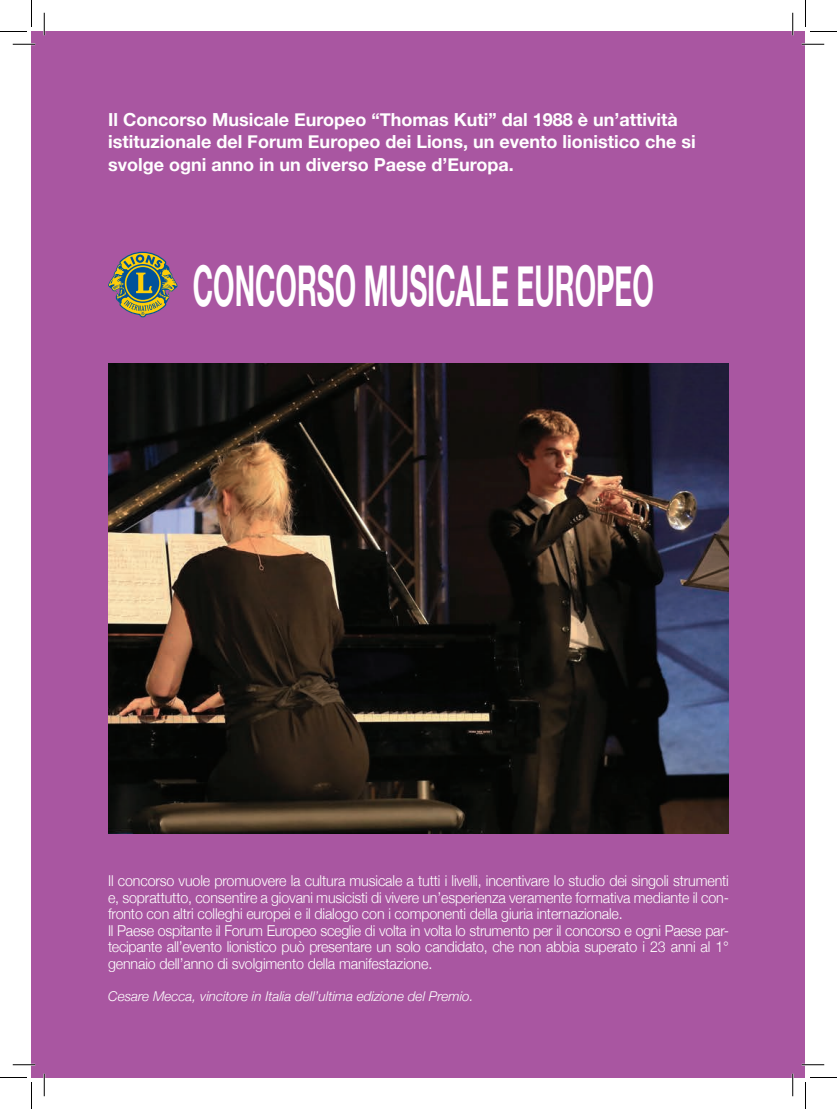
<style>
.page{position:relative;width:837px;height:1109px;background:#fff}
.page>*{position:absolute;margin:0;border:0;box-sizing:border-box;transform-origin:0 0}
.t1{font:700 56.25px "Helvetica Neue";color:#fff;scale:.49 1}
.t2{font:700 18px/22.5px "Helvetica Neue";color:#fff}
.Rivista_int__10{font:300 15px/16.5px "Helvetica Neue";letter-spacing:-.01em;color:#fff;text-align:justify;scale:.95 1}
.t3{font:italic 300 13.5px "Helvetica Neue";color:#fff}
</style>
<div class="page">
<div style="left:32px;top:31px;width:773px;height:1046px;background:#a956a1"></div>
<svg style="left:108px;top:252px;width:70px;height:65px"></svg>
<img style="left:108px;top:364px;width:621px;height:469px">
<hr style="left:13px;top:43px;width:22px;height:2px;background:#fff">
<hr style="left:802px;top:43px;width:22px;height:2px;background:#fff">
<hr style="left:13px;top:1064px;width:22px;height:2px;background:#fff">
<hr style="left:802px;top:1064px;width:22px;height:2px;background:#fff">
<hr style="left:43px;top:13px;width:2px;height:22px;background:#fff">
<hr style="left:43px;top:1074px;width:2px;height:22px;background:#fff">
<hr style="left:792px;top:13px;width:2px;height:22px;background:#fff">
<hr style="left:792px;top:1074px;width:2px;height:22px;background:#fff">
<svg style="left:13px;top:44px;width:22px;height:1px"></svg>
<svg style="left:802px;top:44px;width:22px;height:1px"></svg>
<svg style="left:13px;top:1064px;width:22px;height:1px"></svg>
<svg style="left:802px;top:1064px;width:22px;height:1px"></svg>
<svg style="left:44px;top:13px;width:1px;height:22px"></svg>
<svg style="left:44px;top:1074px;width:1px;height:22px"></svg>
<svg style="left:792px;top:13px;width:1px;height:22px"></svg>
<svg style="left:792px;top:1074px;width:1px;height:22px"></svg>
<svg style="left:0;top:0;width:32px;height:32px"></svg>
<svg style="left:0;top:1077px;width:32px;height:32px"></svg>
<svg style="left:805px;top:0;width:32px;height:32px"></svg>
<svg style="left:805px;top:1077px;width:32px;height:32px"></svg>
<p class="t2" style="left:108px;top:108px;width:571px">Il Concorso Musicale Europeo “Thomas Kuti” dal 1988 è un’attività</p>
<p class="t2" style="left:108px;top:131px;width:589px">istituzionale del Forum Europeo dei Lions, un evento lionistico che si svolge ogni anno in un diverso Paese d’Europa.</p>
<p class="t1" style="left:193px;top:242px;width:942px">CONCORSO MUSICALE EUROPEO</p>
<p class="Rivista_int__10" style="left:108px;top:872px;width:655px">Il concorso vuole promuovere la cultura musicale a tutti i livelli, incentivare lo studio dei singoli strumenti e, soprattutto, consentire a giovani musicisti di vivere un’esperienza veramente formativa mediante il con&shy;fronto con altri colleghi europei e il dialogo con i componenti della giuria internazionale.</p>
<p class="Rivista_int__10" style="left:108px;top:921px;width:655px">Il Paese ospitante il Forum Europeo sceglie di volta in volta lo strumento per il concorso e ogni Paese par&shy;tecipante all’evento lionistico può presentare un solo candidato, che non abbia superato i 23 anni al 1° gennaio dell’anno di svolgimento della manifestazione.</p>
<p class="t3" style="left:108px;top:985px;width:367px">Cesare Mecca, vincitore in Italia dell’ultima edizione del Premio.</p>
</div>
